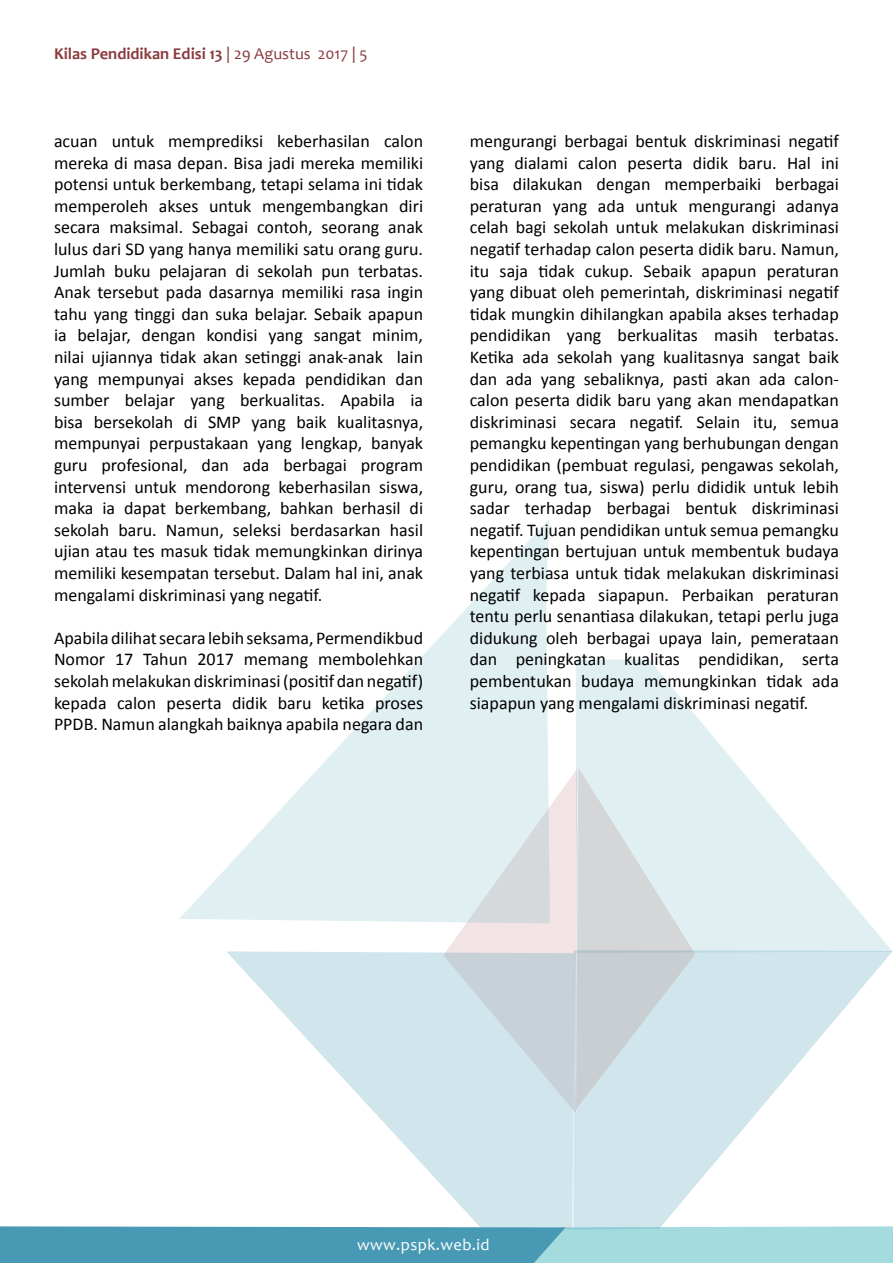
<style>
.page{position:relative;width:893px;height:1263px;background:#fff}
.page>*{position:absolute;margin:0;border:0;box-sizing:border-box;transform-origin:0 0}
.t1{font:18px/21.6px "Calibri";color:#000;text-align:justify}
.t2{font:700 16.5px "Candara";color:#8b3a3d}
.t3{font:16.5px "Candara";letter-spacing:.025em;color:#fff}
.s1{font-weight:400}
</style>
<div class="page">
<svg style="left:447px;top:771px;width:129px;height:180px;background:#f3e6e6"></svg>
<svg style="left:179px;top:519px;width:371px;height:404px"></svg>
<svg style="left:226px;top:951px;width:347px;height:267px;fill:#d1e6ec"></svg>
<svg style="left:576px;top:659px;width:315px;height:291px"></svg>
<svg style="left:573px;top:950px;width:320px;height:268px;fill:#d1e6ec"></svg>
<svg style="left:576px;top:767px;width:119px;height:342px;background:#d3dee2"></svg>
<svg style="left:0;top:1218px;width:893px;height:45px;background:#86c0cf"></svg>
<p class="t2" style="left:54px;top:44px;width:315px">Kilas Pendidikan Edisi 13 <span class="s1">| 29 Agustus 2017 | 5</span></p>
<p class="t1" style="left:54px;top:130px;width:371px">acuan untuk memprediksi keberhasilan calon mereka di masa depan. Bisa jadi mereka memiliki potensi untuk berkembang, tetapi selama ini tidak memperoleh akses untuk mengembangkan diri secara maksimal. Sebagai contoh, seorang anak lulus dari SD yang hanya memiliki satu orang guru.<br>Jumlah buku pelajaran di sekolah pun terbatas.<br>Anak tersebut pada dasarnya memiliki rasa ingin tahu yang tinggi dan suka belajar. Sebaik apapun ia belajar, dengan kondisi yang sangat minim, nilai ujiannya tidak akan setinggi anak-anak lain yang mempunyai akses kepada pendidikan dan sumber belajar yang berkualitas. Apabila ia bisa bersekolah di SMP yang baik kualitasnya, mempunyai perpustakaan yang lengkap, banyak guru profesional, dan ada berbagai program intervensi untuk mendorong keberhasilan siswa, maka ia dapat berkembang, bahkan berhasil di sekolah baru. Namun, seleksi berdasarkan hasil ujian atau tes masuk tidak memungkinkan dirinya memiliki kesempatan tersebut. Dalam hal ini, anak mengalami diskriminasi yang negatif.</p>
<p class="t1" style="left:54px;top:627px;width:371px">Apabila dilihat secara lebih seksama, Permendikbud Nomor 17 Tahun 2017 memang membolehkan sekolah melakukan diskriminasi (positif dan negatif) kepada calon peserta didik baru ketika proses PPDB. Namun alangkah baiknya apabila negara dan</p>
<p class="t1" style="left:470px;top:130px;width:371px">mengurangi berbagai bentuk diskriminasi negatif yang dialami calon peserta didik baru. Hal ini bisa dilakukan dengan memperbaiki berbagai peraturan yang ada untuk mengurangi adanya celah bagi sekolah untuk melakukan diskriminasi negatif terhadap calon peserta didik baru. Namun, itu saja tidak cukup. Sebaik apapun peraturan yang dibuat oleh pemerintah, diskriminasi negatif tidak mungkin dihilangkan apabila akses terhadap pendidikan yang berkualitas masih terbatas.<br>Ketika ada sekolah yang kualitasnya sangat baik dan ada yang sebaliknya, pasti akan ada calon&shy;calon peserta didik baru yang akan mendapatkan diskriminasi secara negatif. Selain itu, semua pemangku kepentingan yang berhubungan dengan pendidikan (pembuat regulasi, pengawas sekolah, guru, orang tua, siswa) perlu dididik untuk lebih sadar terhadap berbagai bentuk diskriminasi negatif. Tujuan pendidikan untuk semua pemangku kepentingan bertujuan untuk membentuk budaya yang terbiasa untuk tidak melakukan diskriminasi negatif kepada siapapun. Perbaikan peraturan tentu perlu senantiasa dilakukan, tetapi perlu juga didukung oleh berbagai upaya lain, pemerataan dan peningkatan kualitas pendidikan, serta pembentukan budaya memungkinkan tidak ada siapapun yang mengalami diskriminasi negatif.</p>
<p class="t3" style="left:357px;top:1234px;width:134px">www.pspk.web.id</p>
</div>
